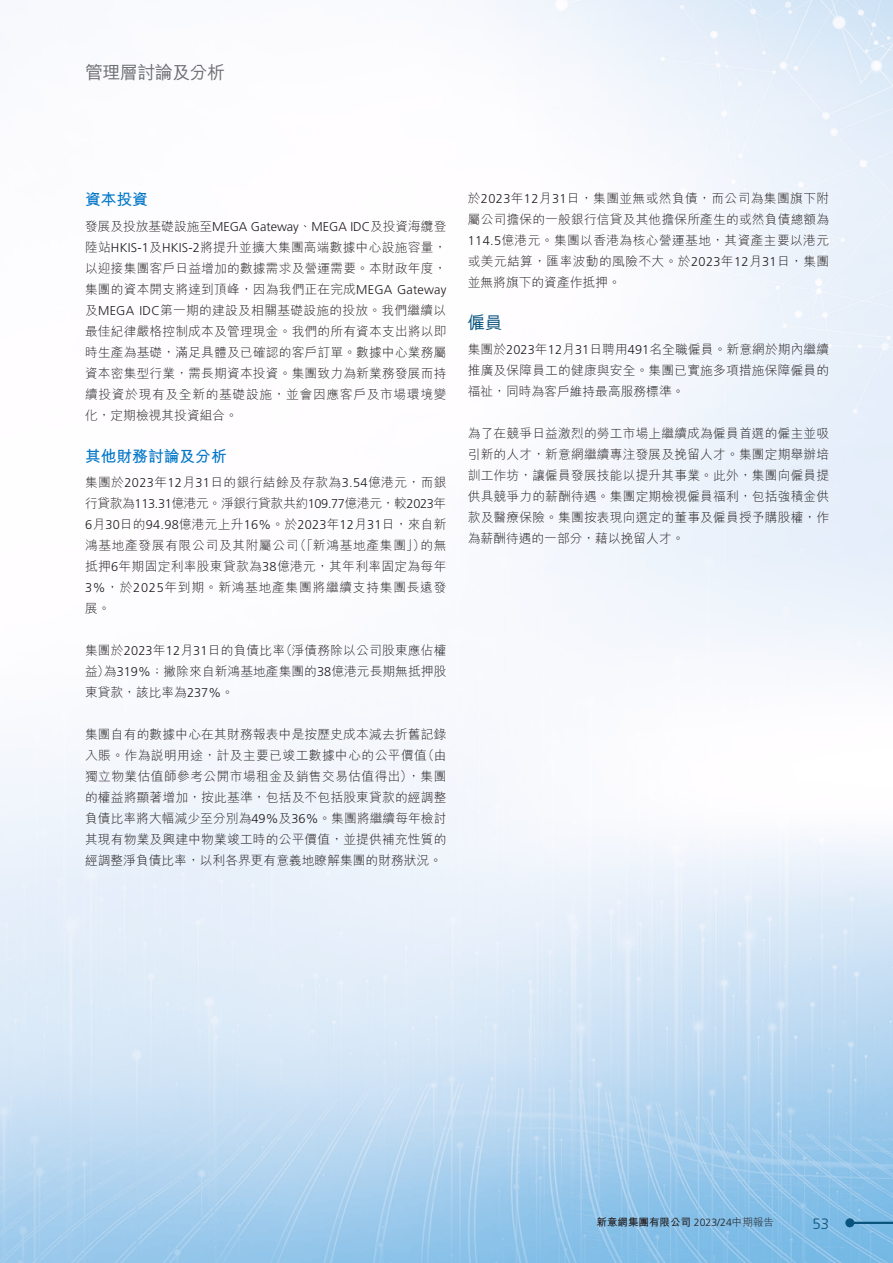
<style>
.page{position:relative;width:893px;height:1263px;background:#fff}
.page>*{position:absolute;margin:0;border:0;box-sizing:border-box;transform-origin:0 0}
.t1{font:500 18px "M Hei HK";letter-spacing:-.03em;color:#6c6d70}
.t2{font:500 17.25px "M Hei HK";color:#0a547d}
.t3{font:700 15.75px "M Hei HK";color:#0076c8}
.t4{font:300 15px "Frutiger LT Std";color:#0a547d}
.t5{font:300 12.75px/21px "M Hei HK";letter-spacing:.015em;color:#231f20;text-align:justify}
.t6{font:300 12.75px "Frutiger LT Std";letter-spacing:.02em;color:#231f20}
.t7{font:300 12.75px "Frutiger LT Std";letter-spacing:-.005em;color:#231f20}
.t8{font:700 10.5px "M Hei HK";color:#231f20}
.s1{font-family:"M Hei HK"}
.s2{font-family:"Frutiger LT Std"}
.s3{font-family:"Frutiger LT Std";font-weight:300}
.s4{font-weight:300}
</style>
<div class="page">
<img style="left:0;top:0;width:893px;height:1263px">
<hr style="left:850px;top:1222px;width:43px;height:2px;background:#0a547d">
<div style="left:845px;top:1218px;width:9px;height:9px;background:#0a547d;border-radius:50%"></div>
<h1 class="t1" style="left:85px;top:59px;width:142px">管理層討論及分析</h1>
<p class="t3" style="left:85px;top:188px;width:64px">資本投資</p>
<p class="t7" style="left:85px;top:219px;width:363px"><span class="s1">發展及投放基礎設施至</span>MEGA Gateway<span class="s1">、</span>MEGA IDC<span class="s1">及投資海纜登</span></p>
<p class="t5" style="left:85px;top:236px;width:363px">陸站<span class="s2">HKIS-1</span>及<span class="s2">HKIS-2</span>將提升並擴大集團高端數據中心設施容量，以迎接集團客戶日益增加的數據需求及營運需要。本財政年度，集團的資本開支將達到頂峰，因為我們正在完成<span class="s2">MEGA Gateway</span>及<span class="s2">MEGA IDC</span>第一期的建設及相關基礎設施的投放。我們繼續以最佳紀律嚴格控制成本及管理現金。我們的所有資本支出將以即時生產為基礎，滿足具體及已確認的客戶訂單。數據中心業務屬資本密集型行業，需長期資本投資。集團致力為新業務發展而持續投資於現有及全新的基礎設施，並會因應客戶及市場環境變化，定期檢視其投資組合。</p>
<p class="t3" style="left:85px;top:444px;width:143px">其他財務討論及分析</p>
<p class="t5" style="left:85px;top:471px;width:363px">集團於<span class="s2">2023</span>年<span class="s2">12</span>月<span class="s2">31</span>日的銀行結餘及存款為<span class="s2">3.54</span>億港元，而銀行貸款為<span class="s2">113.31</span>億港元。淨銀行貸款共約<span class="s2">109.77</span>億港元，較<span class="s2">2023</span>年</p>
<p class="t6" style="left:85px;top:517px;width:363px">6<span class="s1">月</span>30<span class="s1">日的</span>94.98<span class="s1">億港元上升</span>16%<span class="s1">。於</span>2023<span class="s1">年</span>12<span class="s1">月</span>31<span class="s1">日，來自新</span></p>
<p class="t5" style="left:85px;top:534px;width:363px">鴻基地產發展有限公司及其附屬公司（「新鴻基地產集團」）的無抵押<span class="s2">6</span>年期固定利率股東貸款為<span class="s2">38</span>億港元，其年利率固定為每年<span class="s2">3%</span>，於<span class="s2">2025</span>年到期。新鴻基地產集團將繼續支持集團長遠發展。</p>
<p class="t5" style="left:85px;top:639px;width:363px">集團於<span class="s2">2023</span>年<span class="s2">12</span>月<span class="s2">31</span>日的負債比率（淨債務除以公司股東應佔權益）為<span class="s2">319%</span>；撇除來自新鴻基地產集團的<span class="s2">38</span>億港元長期無抵押股東貸款，該比率為<span class="s2">237%</span>。</p>
<p class="t5" style="left:85px;top:723px;width:363px">集團自有的數據中心在其財務報表中是按歷史成本減去折舊記錄入賬。作為說明用途，計及主要已竣工數據中心的公平價值（由獨立物業估值師參考公開市場租金及銷售交易估值得出），集團的權益將顯著增加，按此基準，包括及不包括股東貸款的經調整負債比率將大幅減少至分別為<span class="s2">49%</span>及<span class="s2">36%</span>。集團將繼續每年檢討其現有物業及興建中物業竣工時的公平價值，並提供補充性質的經調整淨負債比率，以利各界更有意義地瞭解集團的財務狀況。</p>
<p class="t5" style="left:468px;top:187px;width:363px">於<span class="s2">2023</span>年<span class="s2">12</span>月<span class="s2">31</span>日，集團並無或然負債，而公司為集團旗下附屬公司擔保的一般銀行信貸及其他擔保所產生的或然負債總額為<span class="s2">114.5</span>億港元。集團以香港為核心營運基地，其資產主要以港元或美元結算，匯率波動的風險不大。於<span class="s2">2023</span>年<span class="s2">12</span>月<span class="s2">31</span>日，集團並無將旗下的資產作抵押。</p>
<h2 class="t2" style="left:468px;top:310px;width:36px">僱員</h2>
<p class="t5" style="left:468px;top:338px;width:363px">集團於<span class="s2">2023</span>年<span class="s2">12</span>月<span class="s2">31</span>日聘用<span class="s2">491</span>名全職僱員。新意網於期內繼續推廣及保障員工的健康與安全。集團已實施多項措施保障僱員的福祉，同時為客戶維持最高服務標準。</p>
<p class="t5" style="left:468px;top:422px;width:363px">為了在競爭日益激烈的勞工市場上繼續成為僱員首選的僱主並吸引新的人才，新意網繼續專注發展及挽留人才。集團定期舉辦培訓工作坊，讓僱員發展技能以提升其事業。此外，集團向僱員提供具競爭力的薪酬待遇。集團定期檢視僱員福利，包括強積金供款及醫療保險。集團按表現向選定的董事及僱員授予購股權，作為薪酬待遇的一部分，藉以挽留人才。</p>
<p class="t8" style="left:596px;top:1214px;width:179px">新意網集團有限公司 <span class="s3">2023/24</span><span class="s4">中期報告</span></p>
<p class="t4" style="left:812px;top:1215px;width:18px">53</p>
</div>
